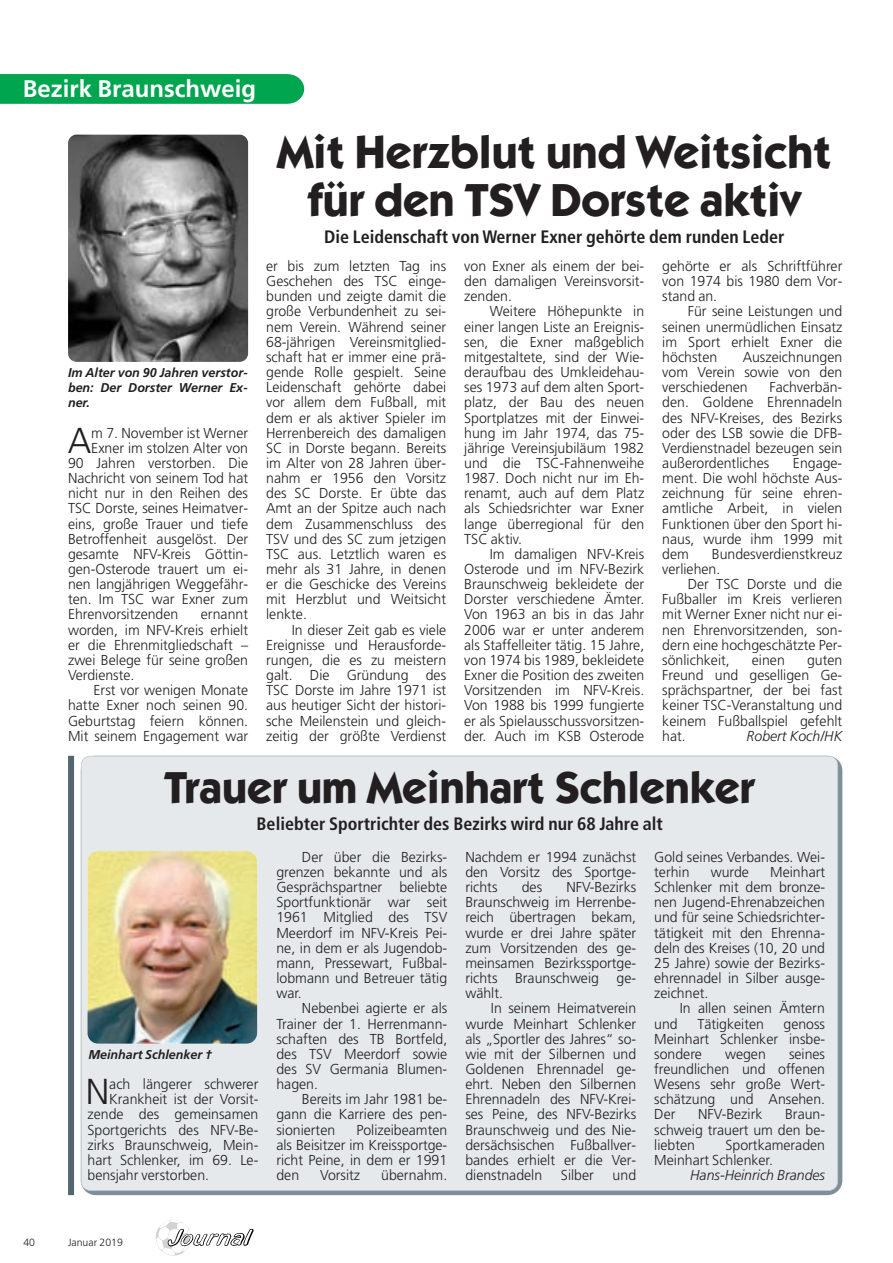
<style>
.page{position:relative;width:893px;height:1263px;background:#fff}
.page>*{position:absolute;margin:0;border:0;box-sizing:border-box;transform-origin:0 0}
.t1{font:700 46.5px/48px "Itc Kabel";color:#231f20;text-align:center}
.t2{font:700 45px "Itc Kabel";color:#231f20}
.t3{font:300 36px "Frutiger";color:#231f20}
.t4{font:700 24px "Frutiger";color:#fff}
.t5{font:700 condensed 18px "Frutiger";color:#231f20}
.t6{font:300 14.4px/15.1px "Frutiger";color:#231f20;text-align:justify}
.t7{font:italic 300 14.4px "Frutiger";color:#231f20}
.t8{font:italic 700 12.75px/15.1px "Frutiger";color:#231f20;text-align:justify}
.t9{font:300 10.5px "Frutiger";color:#231f20}
</style>
<div class="page">
<img style="left:155px;top:1220px;width:36px;height:36px;border-radius:50%">
<svg style="left:167px;top:1229px;width:87px;height:18px"></svg>
<svg style="left:0;top:74px;width:304px;height:30px;background:#04a652"></svg>
<img style="left:68px;top:135px;width:180px;height:227px;border-radius:9px">
<div style="left:81px;top:756px;width:756px;height:434px;background:#e5e9ec;border-radius:9px"></div>
<div style="left:81px;top:756px;width:757px;height:435px;border:2px solid #c2cbd1;border-radius:9px"></div>
<div style="left:68px;top:756px;width:6px;height:439px;background:#53656e"></div>
<img style="left:87px;top:851px;width:170px;height:193px;border-radius:11px">
<h3 class="t4" style="left:23px;top:79px;width:235px">Bezirk Braunschweig</h3>
<p class="t8" style="left:68px;top:366px;width:181px">Im Alter von 90 Jahren verstor&shy;ben: Der Dorster Werner Ex&shy;ner.</p>
<h3 class="t3" style="left:68px;top:426px;width:25px">A</h3>
<p class="t6" style="left:91px;top:426px;width:158px">m 7. November ist Werner</p>
<p class="t6" style="left:91px;top:441px;width:158px">Exner im stolzen Alter von</p>
<p class="t6" style="left:68px;top:456px;width:181px">90 Jahren verstorben. Die</p>
<p class="t6" style="left:68px;top:472px;width:181px">Nachricht von seinem Tod hat</p>
<p class="t6" style="left:68px;top:487px;width:181px">nicht nur in den Reihen des</p>
<p class="t6" style="left:68px;top:502px;width:181px">TSC Dorste, seines Heimatver-</p>
<p class="t6" style="left:68px;top:517px;width:181px">eins, große Trauer und tiefe</p>
<p class="t6" style="left:68px;top:532px;width:181px">Betroffenheit ausgelöst. Der</p>
<p class="t6" style="left:68px;top:547px;width:181px">gesamte NFV-Kreis Göttin-</p>
<p class="t6" style="left:68px;top:563px;width:181px">gen-Osterode trauert um ei-</p>
<p class="t6" style="left:68px;top:578px;width:181px">nen langjährigen Weggefähr-</p>
<p class="t6" style="left:68px;top:593px;width:181px">ten. Im TSC war Exner zum</p>
<p class="t6" style="left:68px;top:608px;width:112px">Ehrenvorsitzenden</p>
<p class="t6" style="left:68px;top:608px;width:181px;text-indent:133px">ernannt worden, im NFV-Kreis erhielt er die Ehrenmitgliedschaft – zwei Belege für seine großen Verdienste.</p>
<p class="t6" style="left:68px;top:684px;width:181px;text-indent:26px">Erst vor wenigen Monate hatte Exner noch seinen 90.<br>Geburtstag feiern können.<br>Mit seinem Engagement war</p>
<h1 class="t1" style="left:277px;top:131px;width:555px">Mit Herzblut und Weitsicht für den TSV Dorste aktiv</h1>
<p class="t5" style="left:324px;top:229px;width:462px">Die Leidenschaft von Werner Exner gehörte dem runden Leder</p>
<p class="t6" style="left:266px;top:260px;width:181px">er bis zum letzten Tag ins Geschehen des TSC einge&shy;bunden und zeigte damit die große Verbundenheit zu sei&shy;nem Verein. Während seiner 68-jährigen Vereinsmitglied&shy;schaft hat er immer eine prä&shy;gende Rolle gespielt. Seine Leidenschaft gehörte dabei vor allem dem Fußball, mit dem er als aktiver Spieler im Herrenbereich des damaligen SC in Dorste begann. Bereits im Alter von 28 Jahren über&shy;nahm er 1956 den Vorsitz des SC Dorste. Er übte das Amt an der Spitze auch nach dem Zusammenschluss des TSV und des SC zum jetzigen TSC aus. Letztlich waren es mehr als 31 Jahre, in denen er die Geschicke des Vereins mit Herzblut und Weitsicht lenkte.</p>
<p class="t6" style="left:266px;top:623px;width:181px;text-indent:26px">In dieser Zeit gab es viele Ereignisse und Herausforde&shy;rungen, die es zu meistern galt. Die Gründung des TSC Dorste im Jahre 1971 ist aus heutiger Sicht der histori&shy;sche Meilenstein und gleich&shy;zeitig der größte Verdienst</p>
<p class="t6" style="left:464px;top:260px;width:181px">von Exner als einem der bei&shy;den damaligen Vereinsvorsit&shy;zenden.</p>
<p class="t6" style="left:464px;top:305px;width:181px;text-indent:26px">Weitere Höhepunkte in einer langen Liste an Ereignis&shy;sen, die Exner maßgeblich mitgestaltete, sind der Wie&shy;deraufbau des Umkleidehau&shy;ses 1973 auf dem alten Sport&shy;platz, der Bau des neuen Sportplatzes mit der Einwei&shy;hung im Jahr 1974, das 75- jährige Vereinsjubiläum 1982 und die TSC-Fahnenweihe 1987. Doch nicht nur im Eh&shy;renamt, auch auf dem Platz als Schiedsrichter war Exner lange überregional für den TSC aktiv.</p>
<p class="t6" style="left:464px;top:547px;width:181px;text-indent:26px">Im damaligen NFV-Kreis Osterode und im NFV-Bezirk Braunschweig bekleidete der Dorster verschiedene Ämter.<br>Von 1963 an bis in das Jahr 2006 war er unter anderem als Staffelleiter tätig. 15 Jahre, von 1974 bis 1989, bekleidete Exner die Position des zweiten Vorsitzenden im NFV-Kreis.<br>Von 1988 bis 1999 fungierte er als Spielausschussvorsitzen&shy;der. Auch im KSB Osterode</p>
<p class="t6" style="left:662px;top:260px;width:181px">gehörte er als Schriftführer von 1974 bis 1980 dem Vor&shy;stand an.</p>
<p class="t6" style="left:662px;top:305px;width:181px;text-indent:26px">Für seine Leistungen und seinen unermüdlichen Einsatz im Sport erhielt Exner die höchsten</p>
<p class="t6" style="left:662px;top:350px;width:181px;text-indent:80px">Auszeichnungen vom Verein sowie von den verschiedenen</p>
<p class="t6" style="left:662px;top:381px;width:181px;text-indent:107px">Fachverbän&shy;den. Goldene Ehrennadeln des NFV-Kreises, des Bezirks oder des LSB sowie die DFB-Verdienstnadel bezeugen sein außerordentliches</p>
<p class="t6" style="left:662px;top:457px;width:181px;text-indent:131px">Engage&shy;ment. Die wohl höchste Aus&shy;zeichnung für seine ehren&shy;amtliche Arbeit, in vielen Funktionen über den Sport hi&shy;naus, wurde ihm 1999 mit dem</p>
<p class="t6" style="left:662px;top:547px;width:181px;text-indent:50px">Bundesverdienstkreuz verliehen.</p>
<p class="t6" style="left:662px;top:578px;width:181px;text-indent:26px">Der TSC Dorste und die Fußballer im Kreis verlieren mit Werner Exner nicht nur ei&shy;nen Ehrenvorsitzenden, son&shy;dern eine hochgeschätzte Per&shy;sönlichkeit,</p>
<p class="t6" style="left:752px;top:653px;width:34px">einen</p>
<p class="t6" style="left:662px;top:653px;width:181px;text-indent:145px">guten Freund und geselligen Ge&shy;sprächspartner, der bei fast keiner TSC-Veranstaltung und keinem Fußballspiel gefehlt hat.</p>
<p class="t7" style="left:746px;top:730px;width:97px">Robert Koch/HK</p>
<h2 class="t2" style="left:164px;top:771px;width:592px">Trauer um Meinhart Schlenker</h2>
<p class="t5" style="left:257px;top:816px;width:407px">Beliebter Sportrichter des Bezirks wird nur 68 Jahre alt</p>
<p class="t8" style="left:88px;top:1048px;width:125px">Meinhart Schlenker †</p>
<h3 class="t3" style="left:86px;top:1077px;width:25px">N</h3>
<p class="t6" style="left:109px;top:1078px;width:151px">ach längerer schwerer</p>
<p class="t6" style="left:109px;top:1093px;width:151px">Krankheit ist der Vorsit-</p>
<p class="t6" style="left:87px;top:1108px;width:172px">zende des gemeinsamen</p>
<p class="t6" style="left:87px;top:1123px;width:172px">Sportgerichts des NFV-Be-</p>
<p class="t6" style="left:87px;top:1138px;width:172px">zirks Braunschweig, Mein-</p>
<p class="t6" style="left:87px;top:1153px;width:172px">hart Schlenker, im 69. Le-</p>
<p class="t6" style="left:87px;top:1169px;width:123px">bensjahr verstorben.</p>
<p class="t6" style="left:276px;top:850px;width:172px;text-indent:26px">Der über die Bezirks&shy;grenzen bekannte und als Gesprächspartner beliebte Sportfunktionär war seit 1961 Mitglied des TSV Meerdorf im NFV-Kreis Pei&shy;ne, in dem er als Jugendob&shy;mann, Pressewart, Fußbal&shy;lobmann und Betreuer tätig war.</p>
<p class="t6" style="left:276px;top:1002px;width:172px;text-indent:26px">Nebenbei agierte er als Trainer der 1. Herrenmann&shy;schaften des TB Bortfeld, des TSV Meerdorf sowie des SV Germania Blumen&shy;hagen.</p>
<p class="t6" style="left:276px;top:1093px;width:172px;text-indent:26px">Bereits im Jahr 1981 be&shy;gann die Karriere des pen&shy;sionierten</p>
<p class="t6" style="left:276px;top:1123px;width:172px;text-indent:80px">Polizeibeamten als Beisitzer im Kreissportge&shy;richt Peine, in dem er 1991 den</p>
<p class="t6" style="left:320px;top:1169px;width:41px">Vorsitz</p>
<p class="t6" style="left:381px;top:1169px;width:68px">übernahm.</p>
<p class="t6" style="left:465px;top:850px;width:172px">Nachdem er 1994 zunächst den Vorsitz des Sportge&shy;richts</p>
<p class="t6" style="left:465px;top:881px;width:172px;text-indent:101px">NFV-Bezirks Braunschweig im Herrenbe&shy;reich übertragen bekam, wurde er drei Jahre später zum Vorsitzenden des ge&shy;meinsamen Bezirkssportge&shy;richts Braunschweig ge&shy;wählt.</p>
<p class="t6" style="left:465px;top:1002px;width:172px;text-indent:26px">In seinem Heimatverein wurde Meinhart Schlenker als „Sportler des Jahres“ so&shy;wie mit der Silbernen und Goldenen Ehrennadel ge&shy;ehrt. Neben den Silbernen Ehrennadeln des NFV-Krei&shy;ses Peine, des NFV-Bezirks Braunschweig und des Nie&shy;dersächsischen Fußballver&shy;bandes erhielt er die Ver&shy;dienstnadeln</p>
<p class="t6" style="left:521px;top:881px;width:22px">des</p>
<p class="t6" style="left:561px;top:1169px;width:34px">Silber</p>
<p class="t6" style="left:612px;top:1169px;width:25px">und</p>
<p class="t6" style="left:654px;top:850px;width:172px">Gold seines Verbandes. Wei&shy;terhin</p>
<p class="t6" style="left:654px;top:866px;width:172px;text-indent:116px">Meinhart Schlenker mit dem bronze&shy;nen Jugend-Ehrenabzeichen und für seine Schiedsrichter&shy;tätigkeit mit den Ehrenna&shy;deln des Kreises (10, 20 und 25 Jahre) sowie der Bezirks&shy;ehrennadel in Silber ausge&shy;zeichnet.</p>
<p class="t6" style="left:679px;top:1002px;width:147px">In allen seinen Ämtern</p>
<p class="t6" style="left:654px;top:1017px;width:25px">und</p>
<p class="t6" style="left:697px;top:1017px;width:68px">Tätigkeiten</p>
<p class="t6" style="left:710px;top:866px;width:40px">wurde</p>
<p class="t6" style="left:654px;top:1017px;width:172px;text-indent:129px">genoss Meinhart Schlenker insbe&shy;sondere</p>
<p class="t6" style="left:654px;top:1047px;width:172px;text-indent:135px">seines freundlichen und offenen Wesens sehr große Wert&shy;schätzung und Ansehen.<br>Der</p>
<p class="t6" style="left:725px;top:1047px;width:42px">wegen</p>
<p class="t6" style="left:698px;top:1108px;width:66px">NFV-Bezirk</p>
<p class="t6" style="left:654px;top:1108px;width:172px;text-indent:131px">Braun&shy;schweig trauert um den be&shy;liebten</p>
<p class="t6" style="left:654px;top:1138px;width:172px;text-indent:71px">Sportkameraden<br>Meinhart Schlenker.</p>
<p class="t7" style="left:690px;top:1169px;width:136px">Hans-Heinrich Brandes</p>
<p class="t9" style="left:23px;top:1238px;width:13px">40</p>
<p class="t9" style="left:68px;top:1238px;width:56px">Januar 2019</p>
</div>
